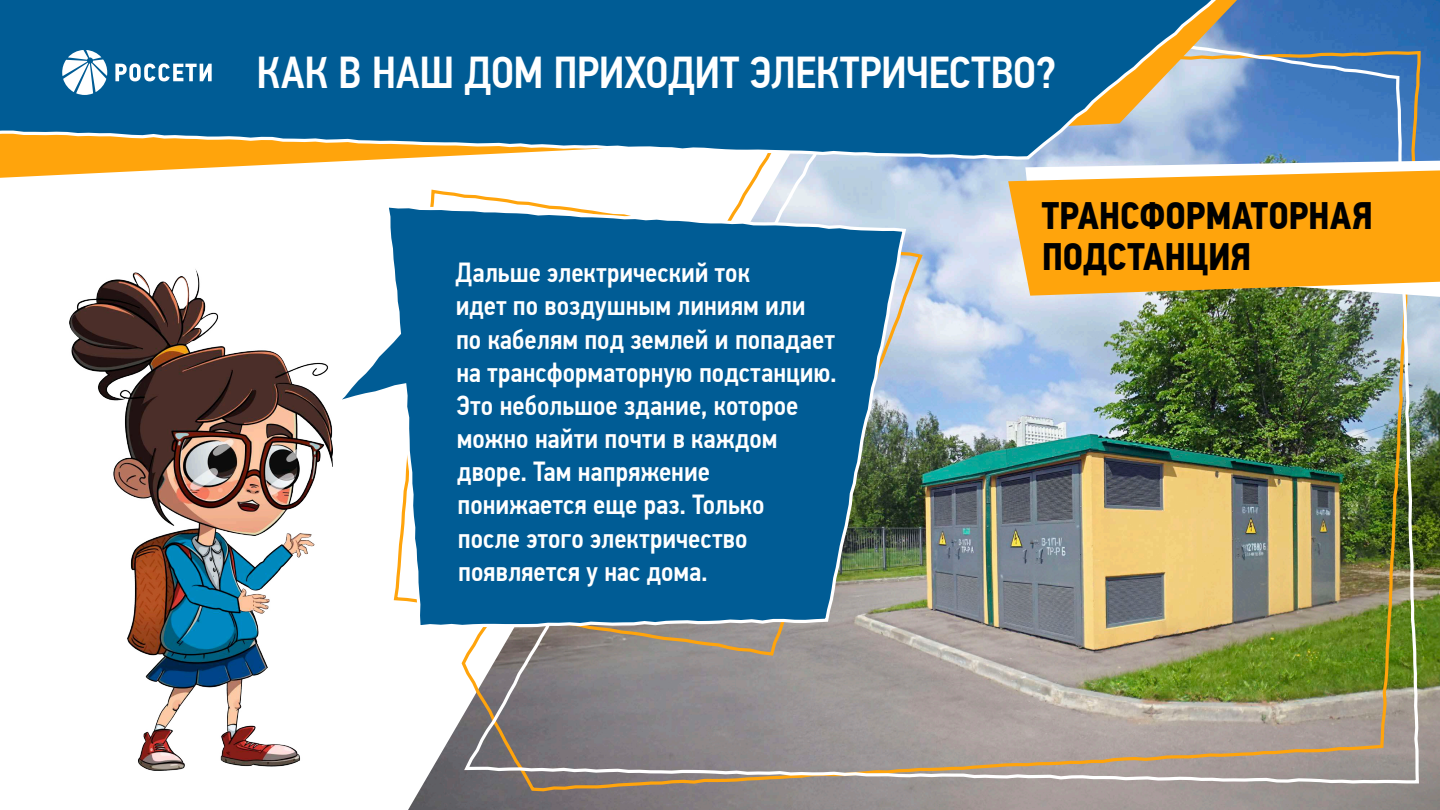
<style>
.page{position:relative;width:1440px;height:810px;background:#fff}
.page>*{position:absolute;margin:0;border:0;box-sizing:border-box;transform-origin:0 0}
.t1{font:500 44.62px "PF Din Text Cond Pro";letter-spacing:-.01em;color:#fff}
.t2{font:700 38.25px/40.4px "PF Din Text Cond Pro";letter-spacing:-.005em;color:#000}
.t3{font:500 27.67px/33.2px "PF Din Text Cond Pro";color:#fff}
</style>
<div class="page">
<img style="left:408px;top:0;width:1032px;height:810px">
<img style="left:462px;top:1px;width:959px;height:784px">
<svg style="left:1025px;top:161px;width:415px;height:136px"></svg>
<svg style="left:1008px;top:170px;width:432px;height:126px;background:#f9a81d"></svg>
<svg style="left:408px;top:188px;width:517px;height:470px"></svg>
<svg style="left:342px;top:202px;width:566px;height:428px;background:#3178a2"></svg>
<img style="left:69px;top:269px;width:264px;height:501px">
<svg style="left:0;top:0;width:1237px;height:178px"></svg>
<svg style="left:0;top:0;width:1235px;height:162px;background:#2a6f94"></svg>
<svg style="left:115px;top:64px;width:97px;height:17px"></svg>
<svg style="left:62px;top:50px;width:45px;height:45px"></svg>
<h1 class="t1" style="left:257px;top:46px;width:801px">КАК В НАШ ДОМ ПРИХОДИТ ЭЛЕКТРИЧЕСТВО?</h1>
<p class="t3" style="left:455px;top:256px;width:383px">Дальше электрический ток<br>идет по воздушным линиям или по кабелям под землей и попадает на трансформаторную подстанцию.<br>Это небольшое здание, которое можно найти почти в каждом дворе. Там напряжение понижается еще раз. Только<br>после этого электричество появляется у нас дома.</p>
<h2 class="t2" style="left:1042px;top:197px;width:333px">ТРАНСФОРМАТОРНАЯ<br>ПОДСТАНЦИЯ</h2>
</div>
